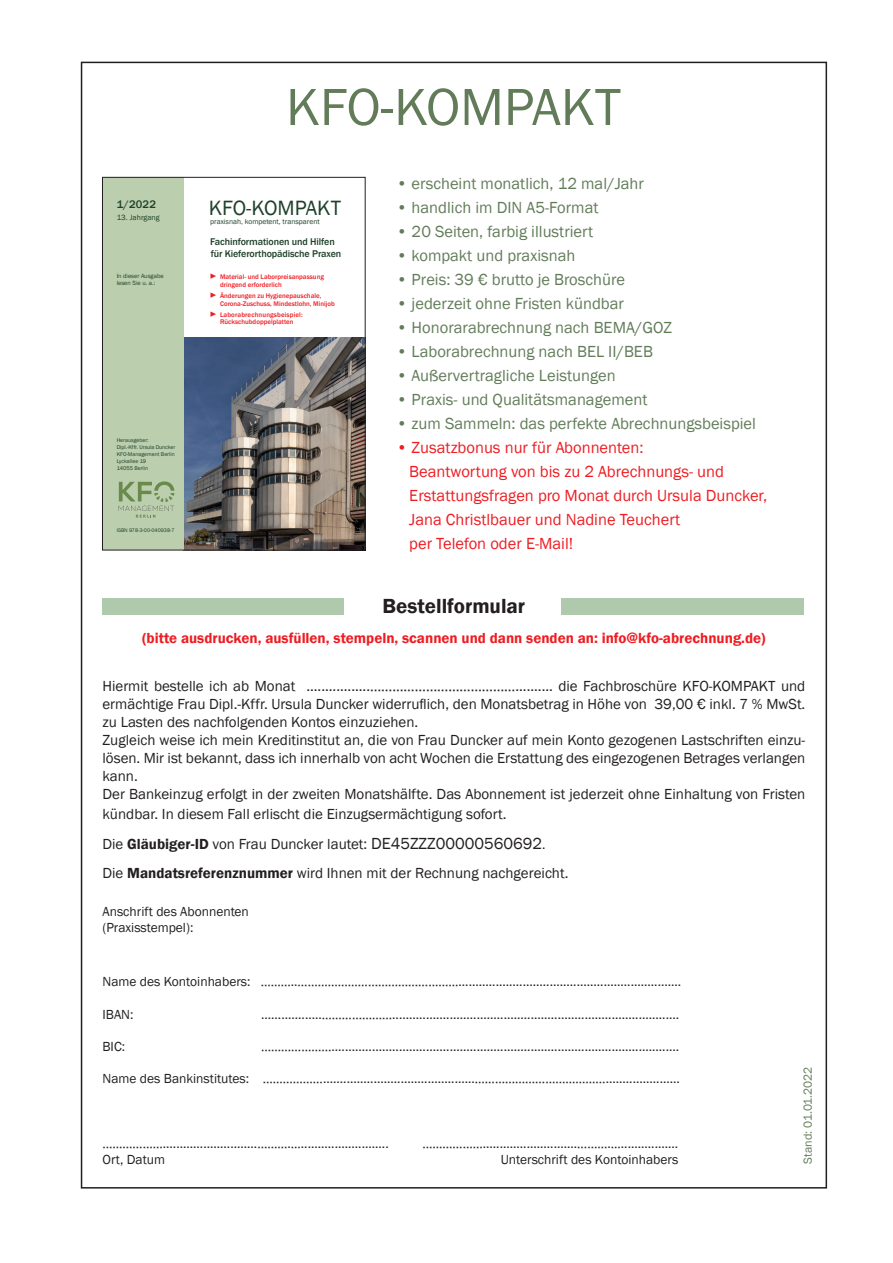
<style>
.page{position:relative;width:893px;height:1263px;background:#fff}
.page>*{position:absolute;margin:0;border:0;box-sizing:border-box;transform-origin:0 0}
.t1{font:54px "Franklin Gothic";color:#627c59}
.t2{font:21.3px "Franklin Gothic";color:#1f412a}
.t3{font:600 21px "Franklin Gothic";color:#231f20}
.t4{font:16.5px "Franklin Gothic";color:#627c59}
.t5{font:16.5px "Franklin Gothic";color:#ee1d23}
.t6{font:15px/18px "Franklin Gothic";color:#231f20;text-align:justify}
.t7{font:600 15px "Franklin Gothic";color:#ee1d23}
.t8{font:13.5px/16.2px "Franklin Gothic";color:#231f20}
.t9{font:12px "Franklin Gothic";color:#627c59}
.t10{font:500 11.25px "Franklin Gothic";color:#1f412a}
.t11{font:500 10.05px/12px "Franklin Gothic";letter-spacing:-.01em;color:#1f412a}
.t12{font:7.8px "Franklin Gothic";color:#1f412a}
.t13{font:7.5px "Franklin Gothic";color:#1f412a}
.t14{font:500 6.9px/7.5px "Franklin Gothic";color:#ee1d23}
.t15{font:500 6.9px/7.5px "Franklin Gothic";letter-spacing:.02em;color:#ee1d23;text-align:center}
.t16{font:6.3px/7.5px "Franklin Gothic";color:#1f412a}
.t17{font:5.7px/6.8px "Franklin Gothic";color:#1f412a}
.t18{font:5.25px "Franklin Gothic";color:#1f412a}
.s1{font-family:"Minion Pro";font-weight:400;font-size:11.25px}
.s2{font-weight:600}
.s3{font-size:16.5px}
.s4{font-size:13.5px}
</style>
<div class="page">
<div style="left:102px;top:598px;width:242px;height:16px;background:#aec9ab"></div>
<div style="left:561px;top:598px;width:242px;height:16px;background:#aec9ab"></div>
<img style="left:184px;top:337px;width:180px;height:211px">
<div style="left:102px;top:177px;width:82px;height:373px;background:#bbcead"></div>
<svg style="left:119px;top:481px;width:55px;height:36px"></svg>
<div style="left:102px;top:177px;width:264px;height:373px;border:1px solid #231f20"></div>
<p class="t10" style="left:117px;top:197px;width:41px">1/2022</p>
<p class="t12" style="left:117px;top:213px;width:44px">13. Jahrgang</p>
<p class="t16" style="left:117px;top:272px;width:48px">In dieser Ausgabe lesen Sie u. a.:</p>
<p class="t17" style="left:117px;top:437px;width:60px">Herausgeber:<br>Dipl.-Kffr. Ursula Duncker<br>KFO-Management Berlin<br>Lyckallee 19<br>14055 Berlin</p>
<p class="t18" style="left:117px;top:526px;width:59px">ISBN 978-3-00-040938-7</p>
<p class="t1" style="left:286px;top:73px;width:336px">KFO-KOMPAKT</p>
<p class="t2" style="left:209px;top:194px;width:134px">KFO-KOMPAKT</p>
<p class="t13" style="left:210px;top:217px;width:111px">praxisnah, kompetent, transparent</p>
<p class="t11" style="left:210px;top:236px;width:133px">Fachinformationen und Hilfen für Kieferorthopädische Praxen</p>
<p class="t14" style="left:220px;top:273px;width:105px;text-indent:-10px"><span class="s1">▶</span> Material- und Laborpreisanpassung dringend erforderlich</p>
<p class="t14" style="left:220px;top:292px;width:116px;text-indent:-10px"><span class="s1">▶</span> Änderungen zu Hygienepauschale,<br>Corona-Zuschuss, Mindestlohn, Minijob</p>
<p class="t15" style="left:210px;top:311px;width:95px"><span class="s1">▶</span> Laborabrechnungsbeispiel:<br>Rückschubdoppelplatten</p>
<p class="t4" style="left:396px;top:173px;width:249px">• erscheint monatlich, 12 mal/Jahr</p>
<p class="t4" style="left:396px;top:197px;width:203px">• handlich im DIN A5-Format</p>
<p class="t4" style="left:396px;top:221px;width:198px">• 20 Seiten, farbig illustriert</p>
<p class="t4" style="left:396px;top:245px;width:180px">• kompakt und praxisnah</p>
<p class="t4" style="left:396px;top:269px;width:230px">• Preis: 39 € brutto je Broschüre</p>
<p class="t4" style="left:396px;top:293px;width:229px">• jederzeit ohne Fristen kündbar</p>
<p class="t4" style="left:396px;top:317px;width:277px">• Honorarabrechnung nach BEMA/GOZ</p>
<p class="t4" style="left:396px;top:341px;width:258px">• Laborabrechnung nach BEL II/BEB</p>
<p class="t4" style="left:396px;top:365px;width:221px">• Außervertragliche Leistungen</p>
<p class="t4" style="left:396px;top:389px;width:252px">• Praxis- und Qualitätsmanagement</p>
<p class="t4" style="left:396px;top:413px;width:361px">• zum Sammeln: das perfekte Abrechnungsbeispiel</p>
<p class="t5" style="left:396px;top:437px;width:249px">• Zusatzbonus nur für Abonnenten:</p>
<p class="t5" style="left:409px;top:461px;width:316px">Beantwortung von bis zu 2 Abrechnungs- und</p>
<p class="t5" style="left:409px;top:485px;width:359px">Erstattungsfragen pro Monat durch Ursula Duncker,</p>
<p class="t5" style="left:409px;top:509px;width:273px">Jana Christlbauer und Nadine Teuchert</p>
<p class="t5" style="left:409px;top:533px;width:166px">per Telefon oder E-Mail!</p>
<p class="t3" style="left:383px;top:593px;width:144px">Bestellformular</p>
<p class="t7" style="left:142px;top:629px;width:625px">(bitte ausdrucken, ausfüllen, stempeln, scannen und dann senden an: info@kfo-abrechnung.de)</p>
<p class="t6" style="left:102px;top:677px;width:704px">Hiermit bestelle ich ab Monat .................………………………………….......... die Fachbroschüre KFO-KOMPAKT und ermächtige Frau Dipl.-Kffr. Ursula Duncker widerruflich, den Monatsbetrag in Höhe von 39,00 € inkl. 7 % MwSt. zu Lasten des nachfolgenden Kontos einzuziehen.</p>
<p class="t6" style="left:102px;top:731px;width:704px">Zugleich weise ich mein Kreditinstitut an, die von Frau Duncker auf mein Konto gezogenen Lastschriften einzu&shy;lösen. Mir ist bekannt, dass ich innerhalb von acht Wochen die Erstattung des eingezogenen Betrages verlangen kann.</p>
<p class="t6" style="left:102px;top:784px;width:704px;line-height:19.8px">Der Bankeinzug erfolgt in der zweiten Monatshälfte. Das Abonnement ist jederzeit ohne Einhaltung von Fristen kündbar. In diesem Fall erlischt die Einzugsermächtigung sofort.</p>
<p class="t6" style="left:102px;top:836px;width:445px">Die <span class="s2">Gläubiger-ID</span> von Frau Duncker lautet: <span class="s3">DE45ZZZ00000560692</span><span class="s4">.</span></p>
<p class="t6" style="left:102px;top:864px;width:467px">Die <span class="s2">Mandatsreferenznummer</span> wird Ihnen mit der Rechnung nachgereicht.</p>
<p class="t8" style="left:102px;top:904px;width:148px">Anschrift des Abonnenten (Praxisstempel):</p>
<p class="t8" style="left:102px;top:974px;width:580px">Name des Kontoinhabers: ………..…………………………………………..................................................................</p>
<p class="t8" style="left:102px;top:1006px;width:33px">IBAN:</p>
<p class="t8" style="left:261px;top:1006px;width:420px">..................………………….....................................................................................</p>
<p class="t8" style="left:102px;top:1039px;width:24px">BIC:</p>
<p class="t8" style="left:261px;top:1039px;width:420px">………………….......................................................................................................</p>
<p class="t8" style="left:102px;top:1071px;width:579px">Name des Bankinstitutes: ……………….............................................…………………………………......................</p>
<p class="t8" style="left:102px;top:1136px;width:288px">………………............................……….…..........................</p>
<p class="t8" style="left:422px;top:1136px;width:257px">………………............................……….….................</p>
<p class="t8" style="left:102px;top:1152px;width:64px">Ort, Datum</p>
<p class="t8" style="left:501px;top:1152px;width:179px">Unterschrift des Kontoinhabers</p>
<p class="t9" style="left:800px;top:1164px;width:99px;rotate:-90deg">Stand: 01.01.2022</p>
</div>
